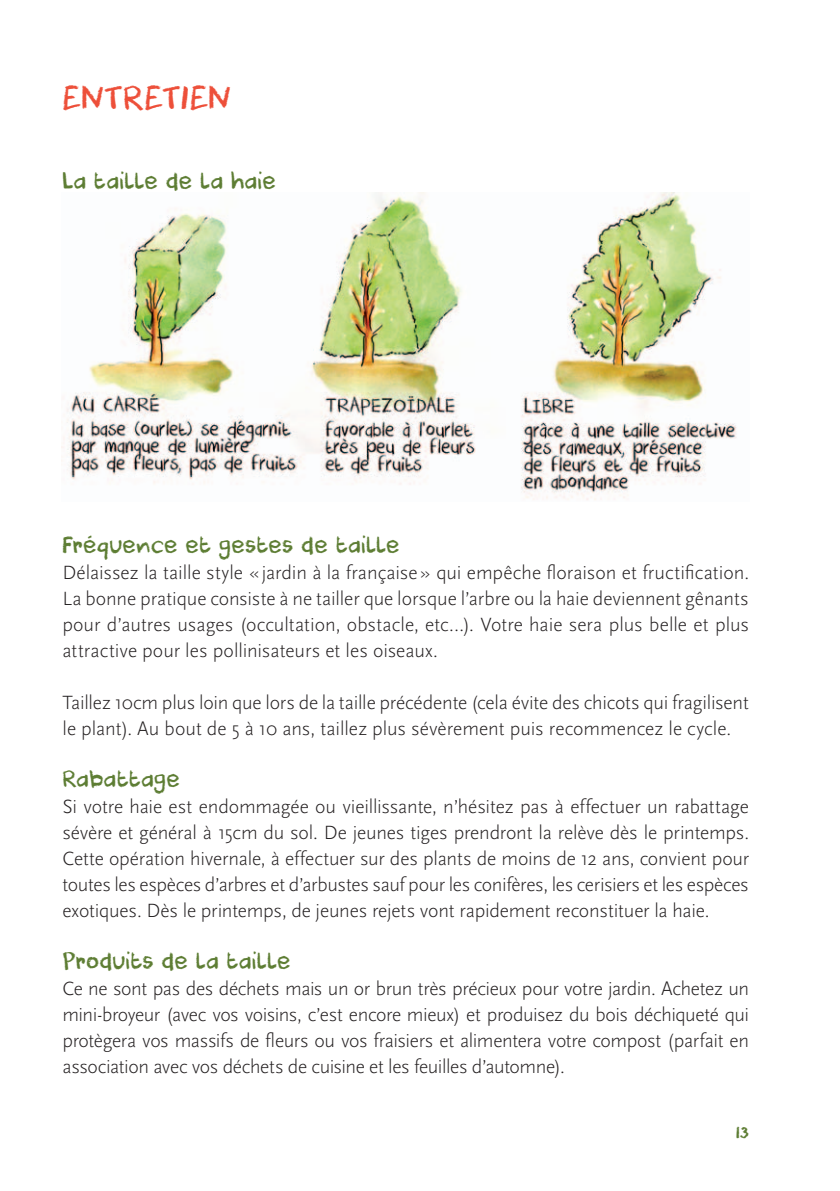
<style>
.page{position:relative;width:840px;height:1191px;background:#fff}
.page>*{position:absolute;margin:0;border:0;box-sizing:border-box;transform-origin:0 0}
.t1{font:32px "Cool Crayon";letter-spacing:-.005em;color:#ed4f39}
.t2{font:22px "Cool Crayon";letter-spacing:.015em;color:#5d7d33}
.t3{font:300 20px/26px "Scala Sans";letter-spacing:-.01em;color:#231f20;text-align:justify}
.t4{font:16px "Cool Crayon";color:#5d7d33}
</style>
<div class="page">
<img style="left:62px;top:192px;width:675px;height:308px">
<h1 class="t1" style="left:62px;top:77px;width:170px">Entretien</h1>
<p class="t2" style="left:62px;top:166px;width:215px">La taille de la haie</p>
<p class="t2" style="left:62px;top:530px;width:338px">Fréquence et gestes de taille</p>
<p class="t3" style="left:62px;top:560px;width:687px">Délaissez la taille style «jardin à la française» qui empêche floraison et fructification.<br>La bonne pratique consiste à ne tailler que lorsque l’arbre ou la haie deviennent gênants pour d’autres usages (occultation, obstacle, etc…). Votre haie sera plus belle et plus attractive pour les pollinisateurs et les oiseaux.</p>
<p class="t3" style="left:62px;top:690px;width:687px">Taillez 10cm plus loin que lors de la taille précédente (cela évite des chicots qui fragilisent le plant). Au bout de 5 à 10 ans, taillez plus sévèrement puis recommencez le cycle.</p>
<p class="t2" style="left:62px;top:764px;width:119px">Rabattage</p>
<p class="t3" style="left:62px;top:794px;width:688px">Si votre haie est endommagée ou vieillissante, n’hésitez pas à effectuer un rabattage sévère et général à 15cm du sol. De jeunes tiges prendront la relève dès le printemps.<br>Cette opération hivernale, à effectuer sur des plants de moins de 12 ans, convient pour toutes les espèces d’arbres et d’arbustes sauf pour les conifères, les cerisiers et les espèces exotiques. Dès le printemps, de jeunes rejets vont rapidement reconstituer la haie.</p>
<p class="t2" style="left:62px;top:946px;width:229px">Produits de la taille</p>
<p class="t3" style="left:62px;top:976px;width:687px">Ce ne sont pas des déchets mais un or brun très précieux pour votre jardin. Achetez un mini-broyeur (avec vos voisins, c’est encore mieux) et produisez du bois déchiqueté qui protègera vos massifs de fleurs ou vos fraisiers et alimentera votre compost (parfait en association avec vos déchets de cuisine et les feuilles d’automne).</p>
<p class="t4" style="left:735px;top:1120px;width:14px">13</p>
</div>
